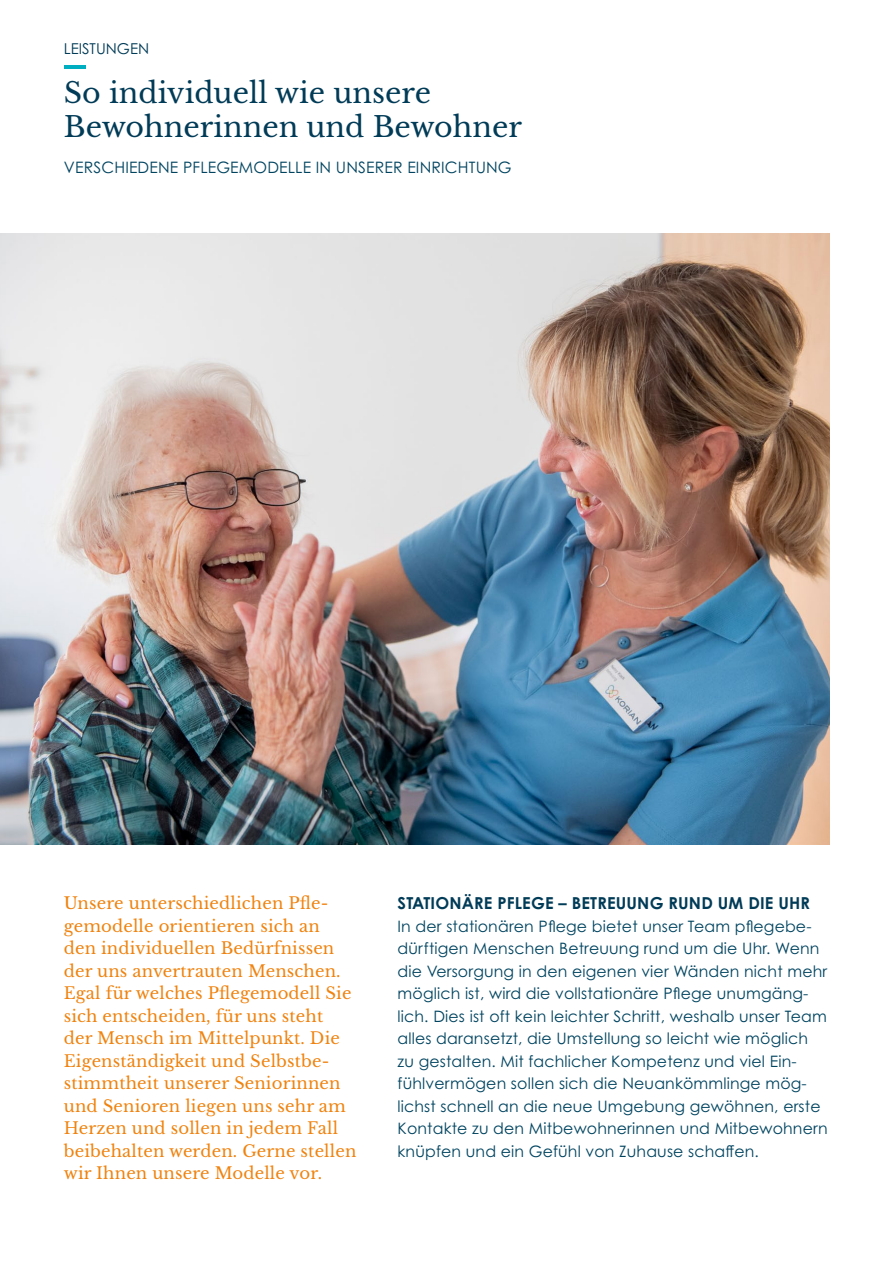
<style>
.page{position:relative;width:893px;height:1263px;background:#fff}
.page>*{position:absolute;margin:0;border:0;box-sizing:border-box;transform-origin:0 0}
.t1{font:28.5px/34.2px "Libre Baskerville";color:#003b57}
.t2{font:16.5px/22.5px "Libre Baskerville";letter-spacing:.01em;color:#f0830f}
.t3{font:700 16.5px "Century Gothic Pro";letter-spacing:.01em;color:#003b57}
.t4{font:15.75px/22.5px "Century Gothic Pro";letter-spacing:.01em;color:#004460}
.t5{font:15px "Century Gothic Pro";color:#003b57}
</style>
<div class="page">
<hr style="left:64px;top:65px;width:21px;height:4px;background:#00aec2">
<img style="left:0;top:234px;width:829px;height:610px">
<p class="t5" style="left:64px;top:39px;width:87px">LEISTUNGEN</p>
<h1 class="t1" style="left:64px;top:76px;width:460px">So individuell wie unsere<br>Bewohnerinnen und Bewohner</h1>
<p class="t4" style="left:64px;top:156px;width:449px">VERSCHIEDENE PFLEGEMODELLE IN UNSERER EINRICHTUNG</p>
<p class="t2" style="left:64px;top:892px;width:294px">Unsere unterschiedlichen Pfle&shy;gemodelle orientieren sich an<br>den individuellen Bedürfnissen der uns anvertrauten Menschen.<br>Egal für welches Pflegemodell Sie sich entscheiden, für uns steht<br>der Mensch im Mittelpunkt. Die<br>Eigenständigkeit und Selbstbe&shy;stimmtheit unserer Seniorinnen und Senioren liegen uns sehr am<br>Herzen und sollen in jedem Fall beibehalten werden. Gerne stellen wir Ihnen unsere Modelle vor.</p>
<p class="t3" style="left:398px;top:893px;width:414px">STATIONÄRE PFLEGE – BETREUUNG RUND UM DIE UHR</p>
<p class="t4" style="left:398px;top:914px;width:432px">In der stationären Pflege bietet unser Team pflegebe&shy;dürftigen Menschen Betreuung rund um die Uhr. Wenn die Versorgung in den eigenen vier Wänden nicht mehr möglich ist, wird die vollstationäre Pflege unumgäng&shy;lich. Dies ist oft kein leichter Schritt, weshalb unser Team alles daransetzt, die Umstellung so leicht wie möglich zu gestalten. Mit fachlicher Kompetenz und viel Ein&shy;fühlvermögen sollen sich die Neuankömmlinge mög&shy;lichst schnell an die neue Umgebung gewöhnen, erste Kontakte zu den Mitbewohnerinnen und Mitbewohnern knüpfen und ein Gefühl von Zuhause schaffen.</p>
</div>
